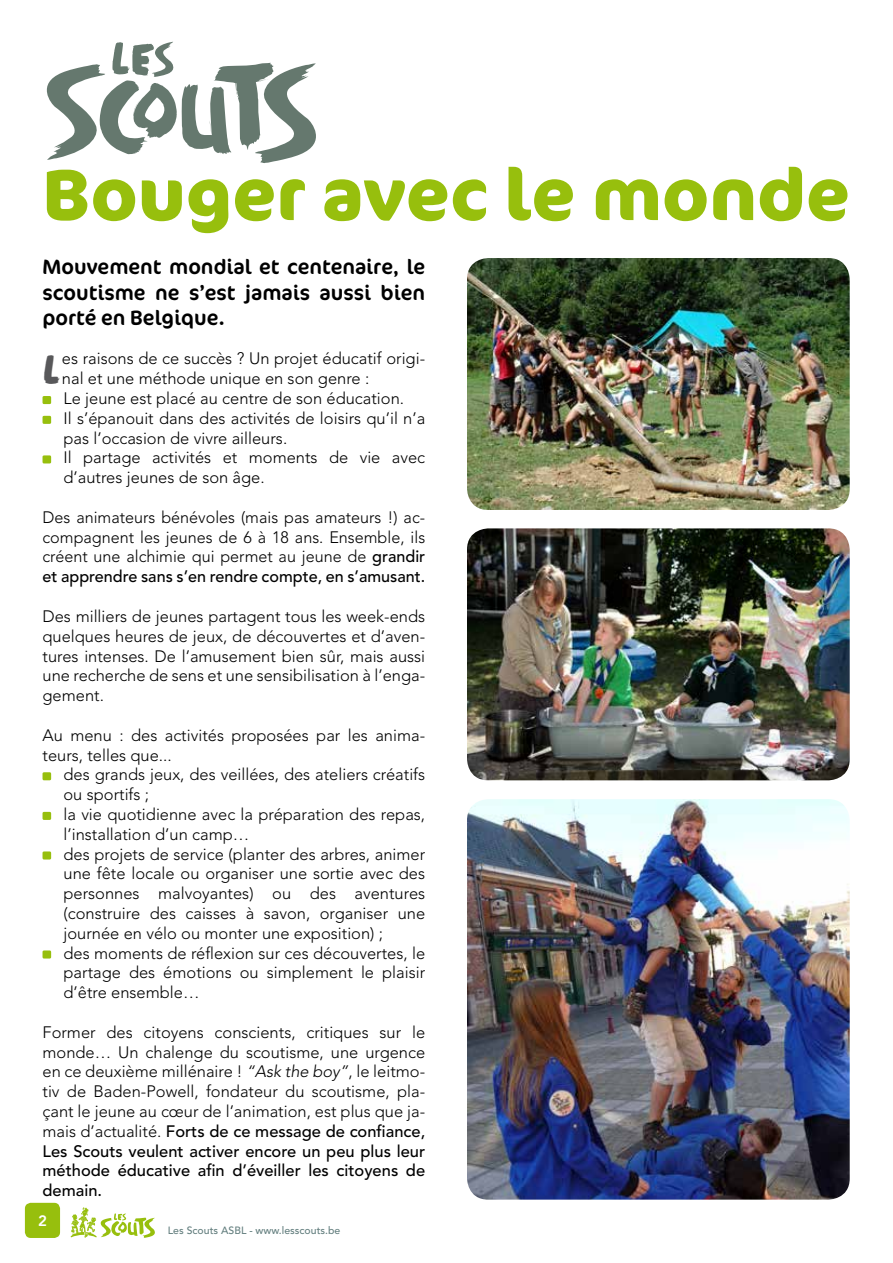
<style>
.page{position:relative;width:893px;height:1263px;background:#fff}
.page>*{position:absolute;margin:0;border:0;box-sizing:border-box;transform-origin:0 0}
.t1{font:700 72px "Cocon OT";color:#97bf0d}
.t2{font:44.55px "House Gen Col Housepaint";color:#58585a}
.t3{font:21px/25.2px "Cocon OT";color:#000;text-align:justify}
.t4{font:300 16.5px/19.8px "Avenir LT Std";color:#000}
.t5{font:800 15px "Avenir LT Std";color:#fff}
.t6{font:500 10.5px "Avenir LT Std";color:#658080}
.s1{font-weight:500}
.s2{font-style:italic}
</style>
<div class="page">
<div style="left:25px;top:1203px;width:35px;height:35px;background:#97bf0d;border-radius:6px"></div>
<svg style="left:71px;top:1207px;width:84px;height:31px"></svg>
<div style="left:43px;top:396px;width:8px;height:8px;background:#97bf0d;border-radius:2px"></div>
<div style="left:43px;top:416px;width:8px;height:8px;background:#97bf0d;border-radius:2px"></div>
<div style="left:43px;top:455px;width:8px;height:8px;background:#97bf0d;border-radius:2px"></div>
<div style="left:43px;top:772px;width:8px;height:8px;background:#97bf0d;border-radius:2px"></div>
<div style="left:43px;top:812px;width:8px;height:8px;background:#97bf0d;border-radius:2px"></div>
<div style="left:43px;top:851px;width:8px;height:8px;background:#97bf0d;border-radius:2px"></div>
<div style="left:43px;top:950px;width:8px;height:8px;background:#97bf0d;border-radius:2px"></div>
<svg style="left:46px;top:41px;width:270px;height:122px"></svg>
<img style="left:467px;top:258px;width:383px;height:252px">
<img style="left:467px;top:528px;width:383px;height:252px">
<img style="left:467px;top:799px;width:383px;height:400px">
<h1 class="t1" style="left:43px;top:152px;width:809px">Bouger avec le monde</h1>
<p class="t3" style="left:43px;top:255px;width:384px">Mouvement mondial et centenaire, le scoutisme ne s’est jamais aussi bien porté en Belgique.</p>
<h2 class="t2" style="left:43px;top:337px;width:21px">L</h2>
<p class="t4" style="left:62px;top:349px;width:365px">es raisons de ce succès ? Un projet éducatif origi&shy;nal et une méthode unique en son genre :<br>Le jeune est placé au centre de son éducation.<br>Il s’épanouit dans des activités de loisirs qu’il n’a pas l’occasion de vivre ailleurs.<br>Il partage activités et moments de vie avec d’autres jeunes de son âge.</p>
<p class="t4" style="left:43px;top:507px;width:384px;text-align:justify">Des animateurs bénévoles (mais pas amateurs !) ac&shy;compagnent les jeunes de 6 à 18 ans. Ensemble, ils créent une alchimie qui permet au jeune de <span class="s1">grandir et apprendre sans s’en rendre compte, en s’amusant.</span></p>
<p class="t4" style="left:43px;top:606px;width:384px;text-align:justify">Des milliers de jeunes partagent tous les week-ends quelques heures de jeux, de découvertes et d’aven&shy;tures intenses. De l’amusement bien sûr, mais aussi une recherche de sens et une sensibilisation à l’enga&shy;gement.</p>
<p class="t4" style="left:43px;top:725px;width:384px">Au menu : des activités proposées par les anima&shy;teurs, telles que...</p>
<p class="t4" style="left:64px;top:765px;width:363px">des grands jeux, des veillées, des ateliers créatifs ou sportifs ;<br>la vie quotidienne avec la préparation des repas, l’installation d’un camp…<br>des projets de service (planter des arbres, animer une fête locale ou organiser une sortie avec des personnes malvoyantes) ou des aventures (construire des caisses à savon, organiser une journée en vélo ou monter une exposition) ;<br>des moments de réflexion sur ces découvertes, le partage des émotions ou simplement le plaisir d’être ensemble…</p>
<p class="t4" style="left:43px;top:1022px;width:384px;text-align:justify">Former des citoyens conscients, critiques sur le monde… Un chalenge du scoutisme, une urgence en ce deuxième millénaire ! <span class="s2">“Ask the boy”</span>, le leitmo&shy;tiv de Baden-Powell, fondateur du scoutisme, pla&shy;çant le jeune au cœur de l’animation, est plus que ja&shy;mais d’actualité. <span class="s1">Forts de ce message de confiance, Les Scouts veulent activer encore un peu plus leur méthode éducative afin d’éveiller les citoyens de demain.</span></p>
<p class="t5" style="left:38px;top:1212px;width:10px">2</p>
<p class="t6" style="left:168px;top:1224px;width:174px">Les Scouts ASBL - www.lesscouts.be</p>
</div>
